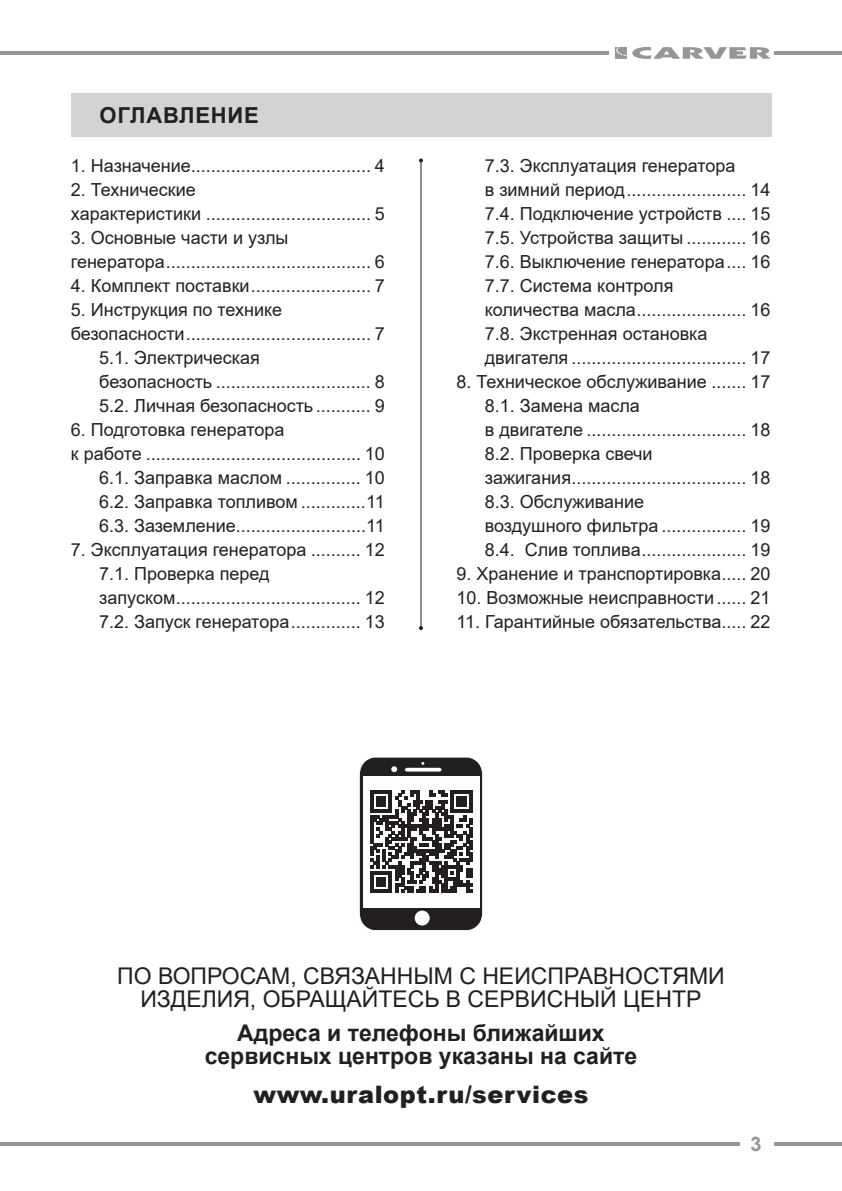
<style>
.page{position:relative;width:842px;height:1191px;background:#fff}
.page>*{position:absolute;margin:0;border:0;box-sizing:border-box;transform-origin:0 0}
.t1{font:900 24px "Arial";letter-spacing:.025em;color:#231f20}
.t2{font:23px/22.8px "Arial";color:#231f20;text-align:center}
.t3{font:700 23px/22.8px "Arial";color:#231f20;text-align:center}
.t4{font:700 22px "Arial";letter-spacing:.035em;color:#231f20}
.t5{font:700 20px "Arial";color:#949698}
.t6{font:18px/24px "Arial";color:#231f20}
</style>
<div class="page">
<hr style="left:0;top:1142px;width:740px;height:3px;background:#949698">
<hr style="left:0;top:51px;width:608px;height:4px;background:#949698">
<svg style="left:774px;top:1142px;width:68px;height:3px"></svg>
<hr style="left:774px;top:51px;width:68px;height:4px;background:#949698">
<svg style="left:615px;top:47px;width:156px;height:12px"></svg>
<div style="left:71px;top:94px;width:700px;height:43px;background:#d1d3d4"></div>
<hr style="left:420px;top:160px;width:1px;height:468px;background:#231f20">
<svg style="left:419px;top:158px;width:4px;height:4px"></svg>
<svg style="left:419px;top:626px;width:4px;height:4px"></svg>
<svg style="left:359px;top:757px;width:124px;height:174px"></svg>
<p class="t4" style="left:100px;top:100px;width:161px">ОГЛАВЛЕНИЕ</p>
<p class="t6" style="left:71px;top:153px;width:315px">1. Назначение.................................... 4</p>
<p class="t6" style="left:71px;top:177px;width:315px">2. Технические<br>характеристики ................................. 5</p>
<p class="t6" style="left:71px;top:225px;width:315px">3. Основные части и узлы генератора......................................... 6</p>
<p class="t6" style="left:71px;top:273px;width:315px">4. Комплект поставки........................ 7</p>
<p class="t6" style="left:71px;top:297px;width:213px">5. Инструкция по технике</p>
<p class="t6" style="left:71px;top:321px;width:315px">безопасности..................................... 7</p>
<p class="t6" style="left:99px;top:345px;width:162px">5.1. Электрическая</p>
<p class="t6" style="left:99px;top:369px;width:287px">безопасность ............................... 8</p>
<p class="t6" style="left:99px;top:393px;width:287px">5.2. Личная безопасность ........... 9</p>
<p class="t6" style="left:71px;top:417px;width:215px">6. Подготовка генератора</p>
<p class="t6" style="left:71px;top:441px;width:315px">к работе ........................................... 10</p>
<p class="t6" style="left:99px;top:465px;width:287px">6.1. Заправка маслом ............... 10</p>
<p class="t6" style="left:99px;top:489px;width:287px">6.2. Заправка топливом .............11</p>
<p class="t6" style="left:99px;top:513px;width:287px">6.3. Заземление..........................11</p>
<p class="t6" style="left:99px;top:537px;width:287px;text-indent:-28px">7. Эксплуатация генератора .......... 12<br>7.1. Проверка перед запуском..................................... 12<br>7.2. Запуск генератора.............. 13</p>
<p class="t6" style="left:485px;top:153px;width:287px">7.3. Эксплуатация генератора<br>в зимний период........................ 14<br>7.4. Подключение устройств .... 15<br>7.5. Устройства защиты ............ 16<br>7.6. Выключение генератора.... 16<br>7.7. Система контроля количества масла...................... 16<br>7.8. Экстренная остановка двигателя ................................... 17</p>
<p class="t6" style="left:485px;top:369px;width:287px;text-indent:-28px">8. Техническое обслуживание ....... 17<br>8.1. Замена масла<br>в двигателе ................................ 18<br>8.2. Проверка свечи зажигания................................... 18<br>8.3. Обслуживание<br>воздушного фильтра ................. 19<br>8.4. Слив топлива..................... 19</p>
<p class="t6" style="left:456px;top:561px;width:315px">9. Хранение и транспортировка..... 20</p>
<p class="t6" style="left:456px;top:585px;width:315px">10. Возможные неисправности...... 21</p>
<p class="t6" style="left:456px;top:609px;width:315px">11. Гарантийные обязательства..... 22</p>
<p class="t2" style="left:117px;top:964px;width:609px">ПО ВОПРОСАМ, СВЯЗАННЫМ С НЕИСПРАВНОСТЯМИ<br>ИЗДЕЛИЯ, ОБРАЩАЙТЕСЬ В СЕРВИСНЫЙ ЦЕНТР</p>
<p class="t3" style="left:205px;top:1021px;width:434px">Адреса и телефоны ближайших сервисных центров указаны на сайте</p>
<h1 class="t1" style="left:253px;top:1077px;width:337px">www.uralopt.ru/services</h1>
<p class="t5" style="left:750px;top:1129px;width:13px">3</p>
</div>
